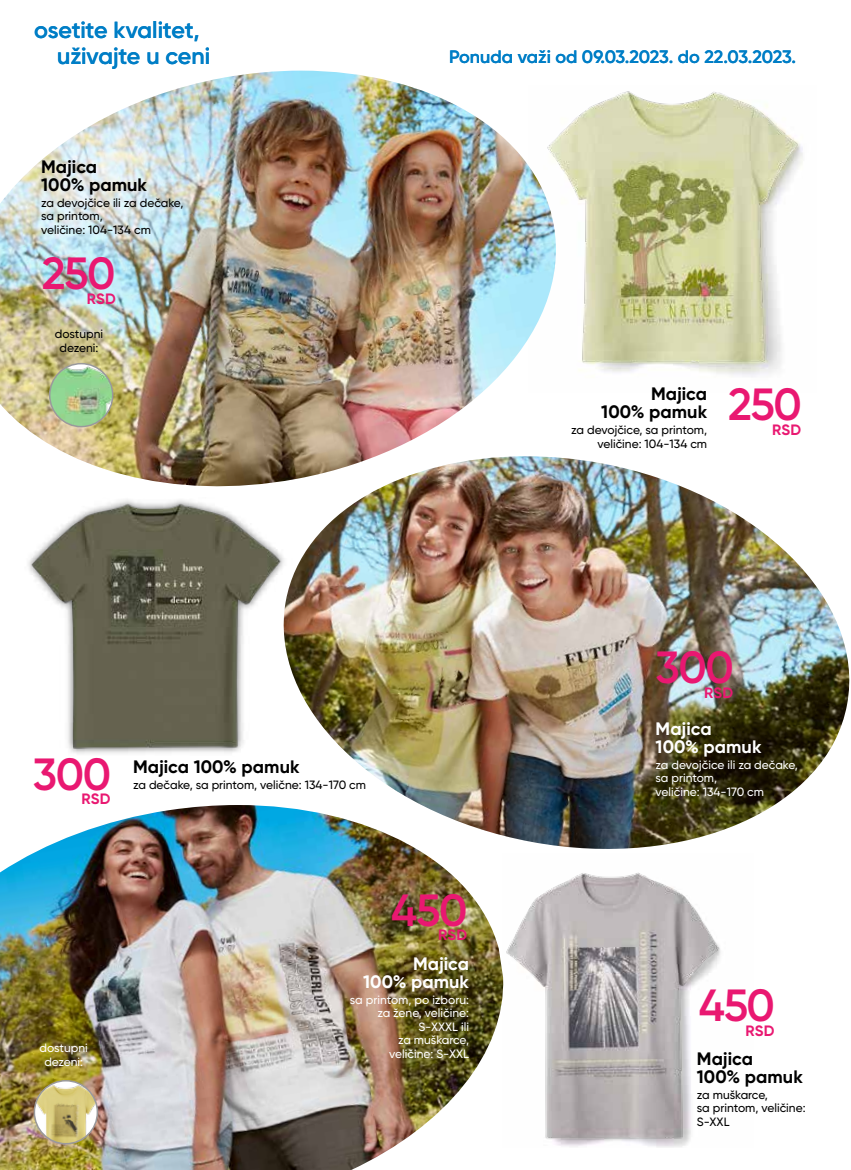
<style>
.page{position:relative;width:851px;height:1170px;background:#fff}
.page>*{position:absolute;margin:0;border:0;box-sizing:border-box;transform-origin:0 0}
.t1{font:600 45px "Gilroy";letter-spacing:-.035em;color:#e91871}
.t2{font:600 23.25px/26.2px "Gilroy";letter-spacing:-.005em;color:#007ec6}
.t3{font:700 18px/18px "Gilroy";color:#000}
.t4{font:600 18px "Gilroy";letter-spacing:-.005em;color:#007ec6}
.t5{font:700 18px/18px "Gilroy";color:#fff}
.t6{font:700 15px "Gilroy";letter-spacing:.01em;color:#e91871}
.t7{font:500 12px/13.5px "Gilroy";color:#000}
.t8{font:500 12px/13.5px "Gilroy";color:#fff}
</style>
<div class="page">
<img style="left:574px;top:91px;width:229px;height:286px">
<img style="left:506px;top:872px;width:215px;height:275px">
<img style="left:0;top:71px;width:574px;height:385px">
<img style="left:0;top:806px;width:504px;height:363px">
<img style="left:266px;top:456px;width:584px;height:414px">
<img style="left:7px;top:445px;width:297px;height:361px">
<img style="left:0;top:80px;width:234px;height:191px">
<img style="left:50px;top:363px;width:63px;height:63px;border-radius:31px">
<div style="left:49px;top:363px;width:64px;height:64px;border:2px solid #9a999b;border-radius:50%"></div>
<img style="left:34px;top:1080px;width:63px;height:63px;border-radius:31px">
<div style="left:34px;top:1079px;width:64px;height:65px;border:2px solid #9a999b;border-radius:50%"></div>
<h2 class="t2" style="left:57px;top:17px;width:154px;text-indent:-23px">osetite kvalitet, uživajte u ceni</h2>
<h3 class="t3" style="left:41px;top:157px;width:107px">Majica<br>100% pamuk</h3>
<p class="t7" style="left:41px;top:195px;width:144px">za devojčice ili za dečake, sa printom,<br>veličine: 104-134 cm</p>
<h1 class="t1" style="left:42px;top:246px;width:75px">250</h1>
<p class="t6" style="left:87px;top:289px;width:30px">RSD</p>
<p class="t7" style="left:55px;top:327px;width:50px;text-align:center">dostupni dezeni:</p>
<h3 class="t4" style="left:449px;top:45px;width:348px">Ponuda važi od 09.03.2023. do 22.03.2023.</h3>
<h3 class="t3" style="left:601px;top:385px;width:107px;text-align:right">Majica<br>100% pamuk</h3>
<p class="t7" style="left:571px;top:423px;width:137px;text-align:right">za devojčice, sa printom, veličine: 104-134 cm</p>
<h1 class="t1" style="left:728px;top:376px;width:75px">250</h1>
<p class="t6" style="left:772px;top:420px;width:30px">RSD</p>
<h1 class="t1" style="left:33px;top:746px;width:80px">300</h1>
<p class="t6" style="left:81px;top:789px;width:30px">RSD</p>
<h3 class="t3" style="left:133px;top:757px;width:168px">Majica 100% pamuk</h3>
<p class="t7" style="left:133px;top:777px;width:234px">za dečake, sa printom, velične: 134-170 cm</p>
<h1 class="t1" style="left:391px;top:881px;width:78px">450</h1>
<p class="t6" style="left:438px;top:925px;width:30px">RSD</p>
<h1 class="t1" style="left:655px;top:639px;width:80px">300</h1>
<p class="t6" style="left:704px;top:683px;width:30px">RSD</p>
<h3 class="t5" style="left:655px;top:719px;width:107px">Majica<br>100% pamuk</h3>
<p class="t8" style="left:655px;top:757px;width:144px">za devojčice ili za dečake, sa printom,<br>veličine: 134-170 cm</p>
<p class="t8" style="left:40px;top:1041px;width:50px;text-align:center">dostupni dezeni:</p>
<h3 class="t5" style="left:363px;top:954px;width:107px;text-align:right">Majica<br>100% pamuk</h3>
<p class="t8" style="left:350px;top:992px;width:121px;text-align:right">sa printom, po izboru: za žene, veličine:<br>S-XXXL ili<br>za muškarce,<br>veličine: S-XXL</p>
<h1 class="t1" style="left:698px;top:977px;width:78px">450</h1>
<p class="t6" style="left:745px;top:1021px;width:30px">RSD</p>
<h3 class="t3" style="left:696px;top:1049px;width:107px">Majica<br>100% pamuk</h3>
<p class="t7" style="left:696px;top:1087px;width:110px">za muškarce,<br>sa printom, veličine:<br>S-XXL</p>
</div>
